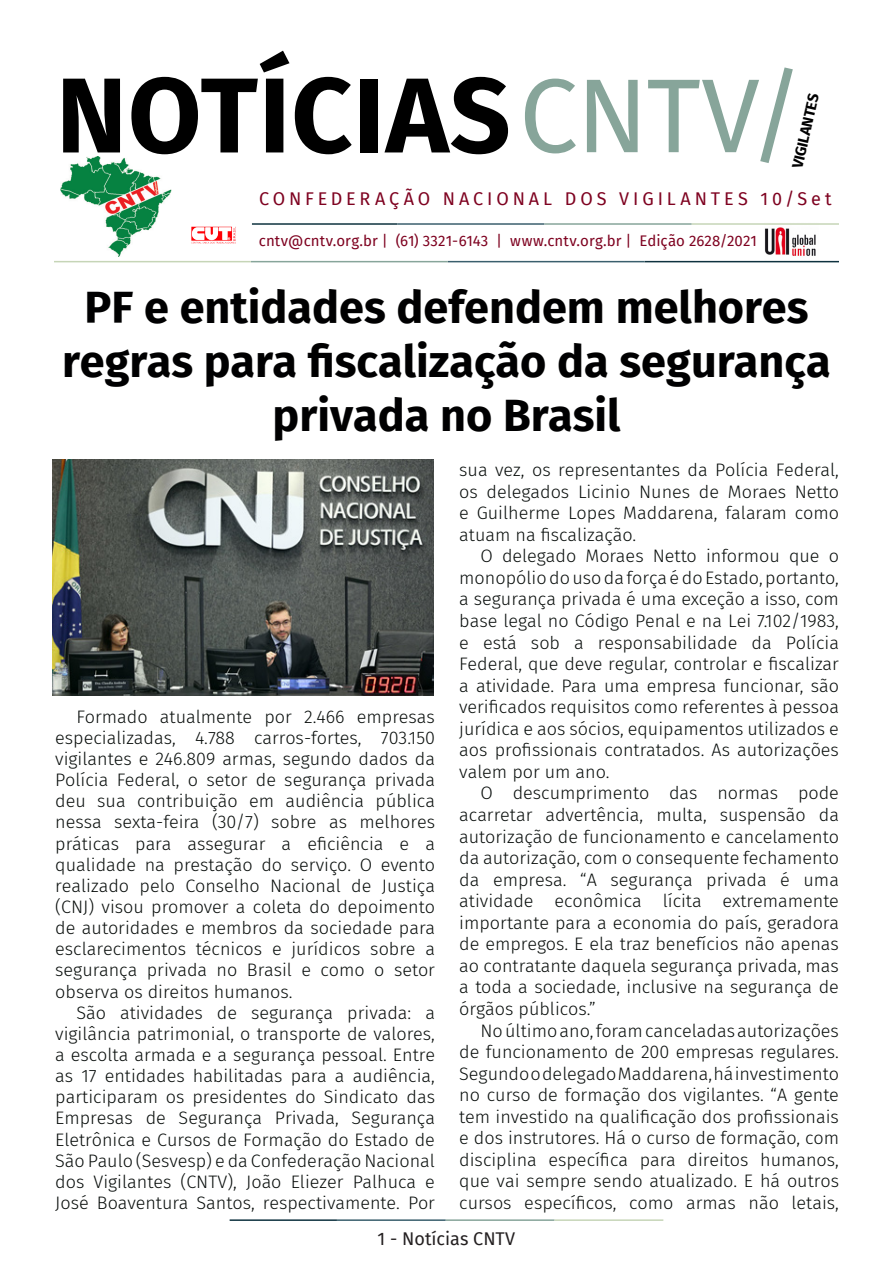
<style>
.page{position:relative;width:893px;height:1263px;background:#fff}
.page>*{position:absolute;margin:0;border:0;box-sizing:border-box;transform-origin:0 0}
.t1{font:700 106.5px "Fira Sans";letter-spacing:.01em;color:#000}
.t2{font:700 45px/54px "Fira Sans";color:#000001;text-align:center}
.t3{font:300 18px/21.6px "Fira Sans";color:#080d0b;text-align:justify}
.t4{font:18px "Fira Sans";letter-spacing:.215em;color:#7e0220}
.t5{font:18px "Fira Sans";color:#231f20}
.t6{font:15px "Fira Sans";letter-spacing:.005em;color:#7e0220}
.t7{font:700 15px "Fira Sans";color:#000001}
.s1{font-weight:400;font-size:105px;color:#87a59a}
</style>
<div class="page">
<hr style="left:230px;top:1219px;width:107px;height:2px;background:#0e323f">
<hr style="left:337px;top:1219px;width:109px;height:2px;background:#3a5f6d">
<hr style="left:446px;top:1219px;width:109px;height:2px;background:#87a59a">
<hr style="left:555px;top:1219px;width:108px;height:2px;background:#c6d5b7">
<img style="left:764px;top:227px;width:54px;height:34px">
<hr style="left:252px;top:223px;width:145px;height:2px;background:#0e323f">
<hr style="left:397px;top:223px;width:147px;height:2px;background:#3a5f6d">
<hr style="left:544px;top:223px;width:148px;height:2px;background:#87a59a">
<hr style="left:692px;top:223px;width:147px;height:2px;background:#c6d5b7">
<hr style="left:645px;top:261px;width:194px;height:1px;background:#0e323f">
<hr style="left:448px;top:261px;width:197px;height:1px;background:#3a5f6d">
<hr style="left:251px;top:261px;width:197px;height:1px;background:#87a59a">
<hr style="left:54px;top:261px;width:197px;height:1px;background:#c6d5b7">
<img style="left:61px;top:157px;width:110px;height:100px">
<img style="left:191px;top:226px;width:45px;height:18px">
<img style="left:53px;top:459px;width:380px;height:236px">
<p class="t1" style="left:56px;top:26px;width:749px">NOTÍCIAS<span class="s1">CNTV/</span></p>
<p class="t7" style="left:785px;top:165px;width:77px;rotate:-77deg">VIGILANTES</p>
<p class="t4" style="left:259px;top:185px;width:574px">CONFEDERAÇÃO NACIONAL DOS VIGILANTES 10/Set</p>
<p class="t6" style="left:259px;top:230px;width:500px">cntv@cntv.org.br | (61) 3321-6143 | www.cntv.org.br | Edição 2628/2021</p>
<p class="t2" style="left:62px;top:278px;width:770px">PF e entidades defendem melhores regras para fiscalização da segurança privada no Brasil</p>
<p class="t3" style="left:55px;top:706px;width:381px;line-height:21.1px;text-indent:21px">Formado atualmente por 2.466 empresas especializadas, 4.788 carros-fortes, 703.150 vigilantes e 246.809 armas, segundo dados da Polícia Federal, o setor de segurança privada deu sua contribuição em audiência pública nessa sexta-feira (30/7) sobre as melhores práticas para assegurar a eficiência e a qualidade na prestação do serviço. O evento realizado pelo Conselho Nacional de Justiça (CNJ) visou promover a coleta do depoimento de autoridades e membros da sociedade para esclarecimentos técnicos e jurídicos sobre a segurança privada no Brasil e como o setor observa os direitos humanos.</p>
<p class="t3" style="left:55px;top:1002px;width:381px;line-height:21.1px;text-indent:21px">São atividades de segurança privada: a vigilância patrimonial, o transporte de valores, a escolta armada e a segurança pessoal. Entre as 17 entidades habilitadas para a audiência, participaram os presidentes do Sindicato das Empresas de Segurança Privada, Segurança Eletrônica e Cursos de Formação do Estado de São Paulo (Sesvesp) e da Confederação Nacional dos Vigilantes (CNTV), João Eliezer Palhuca e José Boaventura Santos, respectivamente. Por</p>
<p class="t3" style="left:459px;top:459px;width:381px">sua vez, os representantes da Polícia Federal, os delegados Licinio Nunes de Moraes Netto e Guilherme Lopes Maddarena, falaram como atuam na fiscalização.</p>
<p class="t3" style="left:459px;top:545px;width:381px;text-indent:21px">O delegado Moraes Netto informou que o monopólio do uso da força é do Estado, portanto, a segurança privada é uma exceção a isso, com base legal no Código Penal e na Lei 7.102/1983, e está sob a responsabilidade da Polícia Federal, que deve regular, controlar e fiscalizar a atividade. Para uma empresa funcionar, são verificados requisitos como referentes à pessoa jurídica e aos sócios, equipamentos utilizados e aos profissionais contratados. As autorizações valem por um ano.</p>
<p class="t3" style="left:459px;top:782px;width:381px;text-indent:21px">O descumprimento das normas pode acarretar advertência, multa, suspensão da autorização de funcionamento e cancelamento da autorização, com o consequente fechamento da empresa. “A segurança privada é uma atividade econômica lícita extremamente importante para a economia do país, geradora de empregos. E ela traz benefícios não apenas ao contratante daquela segurança privada, mas a toda a sociedade, inclusive na segurança de órgãos públicos.”</p>
<p class="t3" style="left:459px;top:1019px;width:381px;text-indent:21px">No último ano, foram canceladas autorizações de funcionamento de 200 empresas regulares.<br>Segundo o delegado Maddarena, há investimento no curso de formação dos vigilantes. “A gente tem investido na qualificação dos profissionais e dos instrutores. Há o curso de formação, com disciplina específica para direitos humanos, que vai sempre sendo atualizado. E há outros cursos específicos, como armas não letais,</p>
<p class="t5" style="left:378px;top:1225px;width:139px">1 - Notícias CNTV</p>
</div>
